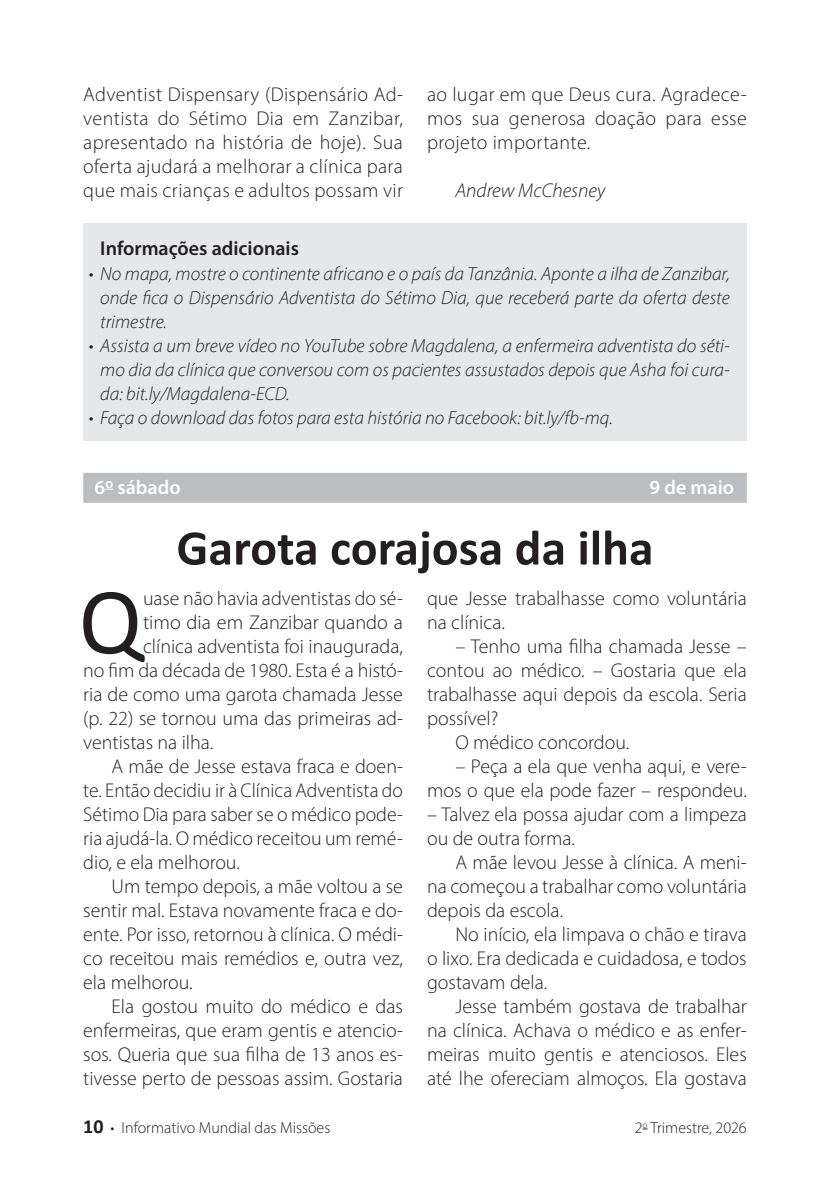
<style>
.page{position:relative;width:825px;height:1198px;background:#fff}
.page>*{position:absolute;margin:0;border:0;box-sizing:border-box;transform-origin:0 0}
._03_Capitular{font:95.6px "Calibri";color:#231f20}
._02_Titulo{font:700 50px "Calibri";color:#231f20}
._04_Texto{font:300 20px/24px "Myriad Pro";color:#231f20;text-align:justify}
._03_Capitular-2{font:300 20px "Myriad Pro";color:#231f20}
._06_Titulo_Box{font:600 20px "Myriad Pro";color:#231f20}
._04_Texto-2{font:italic 300 20px "Myriad Pro";color:#231f20}
._01_Data{font:600 20px "Myriad Pro";color:#fff}
.t1{font:italic 300 19px/24px "Myriad Pro";color:#231f20;text-align:justify}
.t2{font:300 16px "Myriad Pro";color:#231f20}
.s1{font-family:"Calibri";font-weight:700;font-size:20px}
</style>
<div class="page">
<div style="left:83px;top:473px;width:664px;height:30px;background:#bcbdc0"></div>
<div style="left:83px;top:223px;width:664px;height:217px;background:#e6e7e9"></div>
<p class="_04_Texto" style="left:83px;top:82px;width:321px">Adventist Dispensary (Dispensário Ad&shy;ventista do Sétimo Dia em Zanzibar, apresentado na história de hoje). Sua oferta ajudará a melhorar a clínica para que mais crianças e adultos possam vir</p>
<p class="_04_Texto" style="left:427px;top:82px;width:321px">ao lugar em que Deus cura. Agradece&shy;mos sua generosa doação para esse projeto importante.</p>
<p class="_04_Texto-2" style="left:455px;top:179px;width:151px">Andrew McChesney</p>
<p class="_06_Titulo_Box" style="left:100px;top:236px;width:200px">Informações adicionais</p>
<p class="t1" style="left:100px;top:261px;width:631px;text-indent:-11px">• No mapa, mostre o continente africano e o país da Tanzânia. Aponte a ilha de Zanzibar, onde fica o Dispensário Adventista do Sétimo Dia, que receberá parte da oferta deste trimestre.</p>
<p class="t1" style="left:100px;top:333px;width:631px;text-indent:-11px">• Assista a um breve vídeo no YouTube sobre Magdalena, a enfermeira adventista do séti&shy;mo dia da clínica que conversou com os pacientes assustados depois que Asha foi cura&shy;da: bit.ly/Magdalena-ECD.</p>
<p class="t1" style="left:89px;top:405px;width:525px">• Faça o download das fotos para esta história no Facebook: bit.ly/fb-mq.</p>
<p class="_01_Data" style="left:95px;top:474px;width:88px">6<sup>o</sup> sábado</p>
<p class="_01_Data" style="left:649px;top:474px;width:86px">9 de maio</p>
<p class="_02_Titulo" style="left:176px;top:512px;width:478px">Garota corajosa da ilha</p>
<p class="_03_Capitular" style="left:79px;top:561px;width:66px">Q</p>
<p class="_03_Capitular-2" style="left:143px;top:586px;width:261px">uase não havia adventistas do sé-</p>
<p class="_04_Texto" style="left:427px;top:586px;width:321px">que Jesse trabalhasse como voluntária na clínica.</p>
<p class="_04_Texto" style="left:427px;top:634px;width:321px;text-indent:28px">– Tenho uma filha chamada Jesse – contou ao médico. – Gostaria que ela trabalhasse aqui depois da escola. Seria possível?</p>
<p class="_04_Texto" style="left:455px;top:730px;width:175px">O médico concordou.</p>
<p class="_04_Texto" style="left:427px;top:754px;width:321px;text-align:right">– Peça a ela que venha aqui, e vere&shy;mos o que ela pode fazer – respondeu.</p>
<p class="_04_Texto" style="left:427px;top:802px;width:321px">– Talvez ela possa ajudar com a limpeza ou de outra forma.</p>
<p class="_04_Texto" style="left:427px;top:850px;width:321px;text-indent:28px">A mãe levou Jesse à clínica. A meni&shy;na começou a trabalhar como voluntária depois da escola.</p>
<p class="_04_Texto" style="left:427px;top:922px;width:321px;text-indent:28px">No início, ela limpava o chão e tirava o lixo. Era dedicada e cuidadosa, e todos gostavam dela.</p>
<p class="_04_Texto" style="left:427px;top:994px;width:321px;text-indent:28px">Jesse também gostava de trabalhar na clínica. Achava o médico e as enfer&shy;meiras muito gentis e atenciosos. Eles até lhe ofereciam almoços. Ela gostava</p>
<p class="_03_Capitular-2" style="left:143px;top:610px;width:261px">timo dia em Zanzibar quando a</p>
<p class="_03_Capitular-2" style="left:143px;top:634px;width:261px">clínica adventista foi inaugurada,</p>
<p class="_03_Capitular-2" style="left:83px;top:658px;width:321px">no fim da década de 1980. Esta é a histó-</p>
<p class="_03_Capitular-2" style="left:83px;top:682px;width:321px">ria de como uma garota chamada Jesse</p>
<p class="_03_Capitular-2" style="left:83px;top:706px;width:321px">(p. 22) se tornou uma das primeiras ad-</p>
<p class="_03_Capitular-2" style="left:83px;top:730px;width:132px">ventistas na ilha.</p>
<p class="_04_Texto" style="left:83px;top:754px;width:321px;text-indent:28px">A mãe de Jesse estava fraca e doen&shy;te. Então decidiu ir à Clínica Adventista do Sétimo Dia para saber se o médico pode&shy;ria ajudá-la. O médico receitou um remé&shy;dio, e ela melhorou.</p>
<p class="_04_Texto" style="left:83px;top:874px;width:321px;text-indent:28px">Um tempo depois, a mãe voltou a se sentir mal. Estava novamente fraca e do&shy;ente. Por isso, retornou à clínica. O médi&shy;co receitou mais remédios e, outra vez, ela melhorou.</p>
<p class="_04_Texto" style="left:83px;top:994px;width:321px;text-indent:28px">Ela gostou muito do médico e das enfermeiras, que eram gentis e atencio&shy;sos. Queria que sua filha de 13 anos es&shy;tivesse perto de pessoas assim. Gostaria</p>
<p class="t2" style="left:83px;top:1118px;width:248px"><span class="s1">10</span> • Informativo Mundial das Missões</p>
<p class="t2" style="left:635px;top:1118px;width:114px">2<sup>o</sup> Trimestre, 2026</p>
</div>
